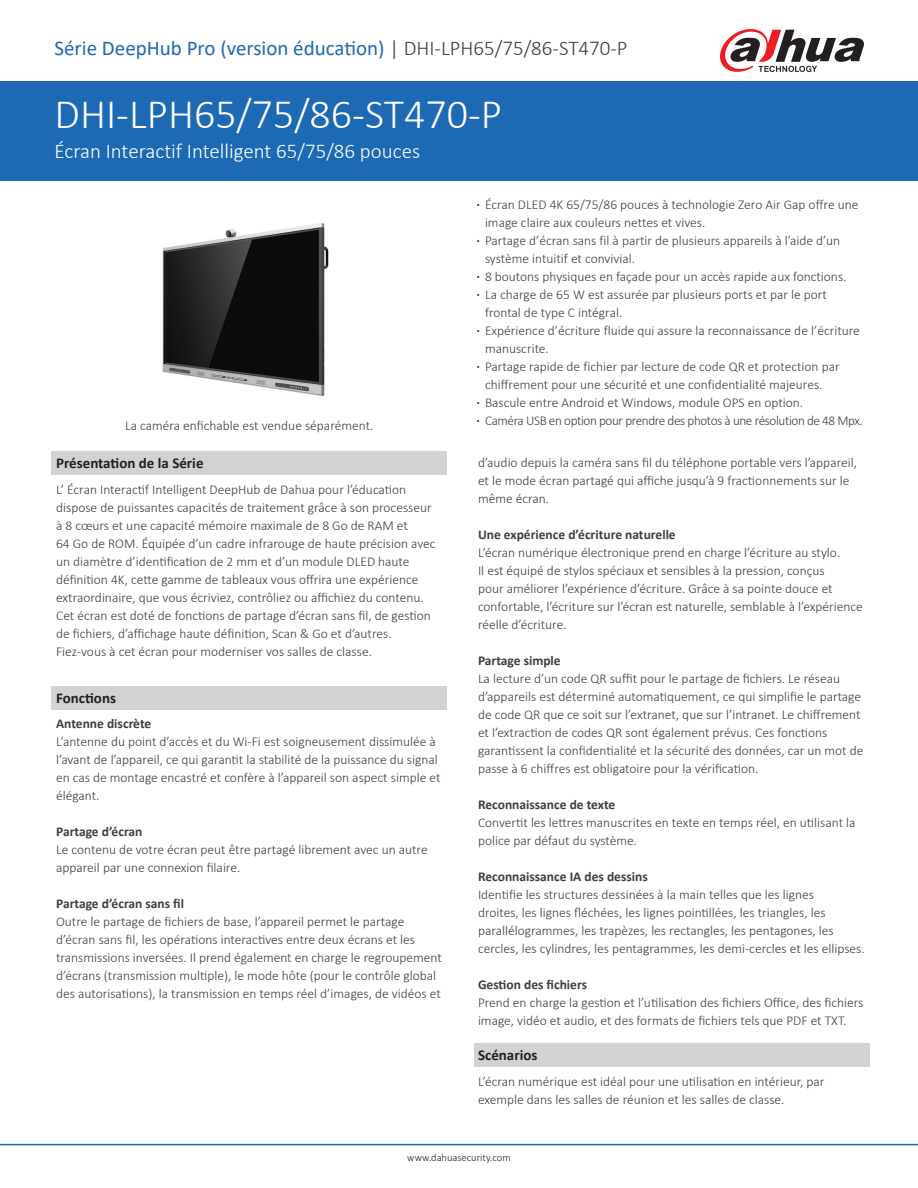
<style>
.page{position:relative;width:918px;height:1188px;background:#fff}
.page>*{position:absolute;margin:0;border:0;box-sizing:border-box;transform-origin:0 0}
.t1{font:300 42px "Calibri";color:#fff}
.t2{font:21px "Calibri";color:#1e69b4}
.t3{font:300 21px "Calibri";color:#fff}
.t4{font:700 15px "Calibri";color:#231f20}
.t5{font:300 13.5px/18px "Calibri";color:#3e3e3f}
.t6{font:700 13.5px "Calibri";color:#3e3e3f}
.t7{font:300 13.5px "Calibri";letter-spacing:-.03em;color:#3e3e3f}
.t8{font:300 10.5px "Calibri";color:#231f20}
.s1{color:#636366}
.s2{font-weight:300;color:#3e3e3f}
.s3{font-weight:700}
</style>
<div class="page">
<div style="left:0;top:81px;width:918px;height:100px;background:#1e69b4"></div>
<hr style="left:0;top:1144px;width:918px;height:1px;background:#1e69b4">
<svg style="left:720px;top:29px;width:144px;height:43px"></svg>
<img style="left:162px;top:223px;width:167px;height:173px">
<div style="left:52px;top:451px;width:395px;height:24px;background:#d1d2d4"></div>
<div style="left:52px;top:686px;width:395px;height:24px;background:#d1d2d4"></div>
<div style="left:474px;top:1043px;width:396px;height:24px;background:#d1d2d4"></div>
<p class="t2" style="left:55px;top:34px;width:575px">Série DeepHub Pro (version éducation) <span class="s1">|</span> <span class="s2">DHI-LPH65/75/86-ST470-P</span></p>
<p class="t1" style="left:55px;top:88px;width:449px">DHI-LPH65/75/86-ST470-P</p>
<p class="t3" style="left:55px;top:138px;width:367px">Écran Interactif Intelligent 65/75/86 pouces</p>
<p class="t5" style="left:485px;top:196px;width:375px;text-indent:-9px"><span class="s3">·</span> Écran DLED 4K 65/75/86 pouces à technologie Zero Air Gap offre une image claire aux couleurs nettes et vives.</p>
<p class="t5" style="left:485px;top:232px;width:357px;text-indent:-9px"><span class="s3">·</span> Partage d’écran sans fil à partir de plusieurs appareils à l’aide d’un système intuitif et convivial.</p>
<p class="t5" style="left:477px;top:268px;width:372px"><span class="s3">·</span> 8 boutons physiques en façade pour un accès rapide aux fonctions.</p>
<p class="t5" style="left:485px;top:286px;width:343px;text-indent:-9px"><span class="s3">·</span> La charge de 65 W est assurée par plusieurs ports et par le port frontal de type C intégral.</p>
<p class="t5" style="left:485px;top:322px;width:376px;text-indent:-9px"><span class="s3">·</span> Expérience d’écriture fluide qui assure la reconnaissance de l’écriture manuscrite.</p>
<p class="t5" style="left:485px;top:358px;width:356px;text-indent:-9px"><span class="s3">·</span> Partage rapide de fichier par lecture de code QR et protection par chiffrement pour une sécurité et une confidentialité majeures.</p>
<p class="t5" style="left:477px;top:394px;width:328px"><span class="s3">·</span> Bascule entre Android et Windows, module OPS en option.</p>
<p class="t7" style="left:477px;top:412px;width:388px"><span class="s3">·</span> Caméra USB en option pour prendre des photos à une résolution de 48 Mpx.</p>
<p class="t5" style="left:125px;top:416px;width:250px">La caméra enfichable est vendue séparément.</p>
<p class="t4" style="left:56px;top:452px;width:149px">Présentation de la Série</p>
<p class="t5" style="left:56px;top:481px;width:381px">L’ Écran Interactif Intelligent DeepHub de Dahua pour l’éducation dispose de puissantes capacités de traitement grâce à son processeur à 8 cœurs et une capacité mémoire maximale de 8 Go de RAM et<br>64 Go de ROM. Équipée d’un cadre infrarouge de haute précision avec un diamètre d’identification de 2 mm et d’un module DLED haute définition 4K, cette gamme de tableaux vous offrira une expérience extraordinaire, que vous écriviez, contrôliez ou affichiez du contenu.<br>Cet écran est doté de fonctions de partage d’écran sans fil, de gestion de fichiers, d’affichage haute définition, Scan &amp; Go et d’autres.<br>Fiez-vous à cet écran pour moderniser vos salles de classe.</p>
<p class="t4" style="left:56px;top:687px;width:61px">Fonctions</p>
<p class="t6" style="left:56px;top:714px;width:97px">Antenne discrète</p>
<p class="t5" style="left:56px;top:733px;width:386px">L’antenne du point d’accès et du Wi-Fi est soigneusement dissimulée à l’avant de l’appareil, ce qui garantit la stabilité de la puissance du signal en cas de montage encastré et confère à l’appareil son aspect simple et élégant.</p>
<p class="t6" style="left:56px;top:822px;width:88px">Partage d’écran</p>
<p class="t5" style="left:56px;top:841px;width:373px">Le contenu de votre écran peut être partagé librement avec un autre appareil par une connexion filaire.</p>
<p class="t6" style="left:56px;top:894px;width:129px">Partage d’écran sans fil</p>
<p class="t5" style="left:56px;top:913px;width:387px">Outre le partage de fichiers de base, l’appareil permet le partage d’écran sans fil, les opérations interactives entre deux écrans et les transmissions inversées. Il prend également en charge le regroupement d’écrans (transmission multiple), le mode hôte (pour le contrôle global des autorisations), la transmission en temps réel d’images, de vidéos et</p>
<p class="t5" style="left:478px;top:454px;width:381px">d’audio depuis la caméra sans fil du téléphone portable vers l’appareil, et le mode écran partagé qui affiche jusqu’à 9 fractionnements sur le même écran.</p>
<p class="t6" style="left:478px;top:525px;width:199px">Une expérience d’écriture naturelle</p>
<p class="t5" style="left:478px;top:544px;width:386px">L’écran numérique électronique prend en charge l’écriture au stylo.<br>Il est équipé de stylos spéciaux et sensibles à la pression, conçus<br>pour améliorer l’expérience d’écriture. Grâce à sa pointe douce et confortable, l’écriture sur l’écran est naturelle, semblable à l’expérience réelle d’écriture.</p>
<p class="t6" style="left:478px;top:651px;width:84px">Partage simple</p>
<p class="t5" style="left:478px;top:670px;width:387px">La lecture d’un code QR suffit pour le partage de fichiers. Le réseau d’appareils est déterminé automatiquement, ce qui simplifie le partage de code QR que ce soit sur l’extranet, que sur l’intranet. Le chiffrement et l’extraction de codes QR sont également prévus. Ces fonctions garantissent la confidentialité et la sécurité des données, car un mot de passe à 6 chiffres est obligatoire pour la vérification.</p>
<p class="t6" style="left:478px;top:795px;width:139px">Reconnaissance de texte</p>
<p class="t5" style="left:478px;top:814px;width:379px">Convertit les lettres manuscrites en texte en temps réel, en utilisant la police par défaut du système.</p>
<p class="t6" style="left:478px;top:867px;width:171px">Reconnaissance IA des dessins</p>
<p class="t5" style="left:478px;top:886px;width:388px">Identifie les structures dessinées à la main telles que les lignes<br>droites, les lignes fléchées, les lignes pointillées, les triangles, les parallélogrammes, les trapèzes, les rectangles, les pentagones, les cercles, les cylindres, les pentagrammes, les demi-cercles et les ellipses.</p>
<p class="t6" style="left:478px;top:975px;width:111px">Gestion des fichiers</p>
<p class="t5" style="left:478px;top:994px;width:387px">Prend en charge la gestion et l’utilisation des fichiers Office, des fichiers image, vidéo et audio, et des formats de fichiers tels que PDF et TXT.</p>
<p class="t4" style="left:478px;top:1044px;width:61px">Scénarios</p>
<p class="t5" style="left:478px;top:1073px;width:348px">L’écran numérique est idéal pour une utilisation en intérieur, par exemple dans les salles de réunion et les salles de classe.</p>
<p class="t8" style="left:407px;top:1151px;width:105px">www.dahuasecurity.com</p>
</div>
